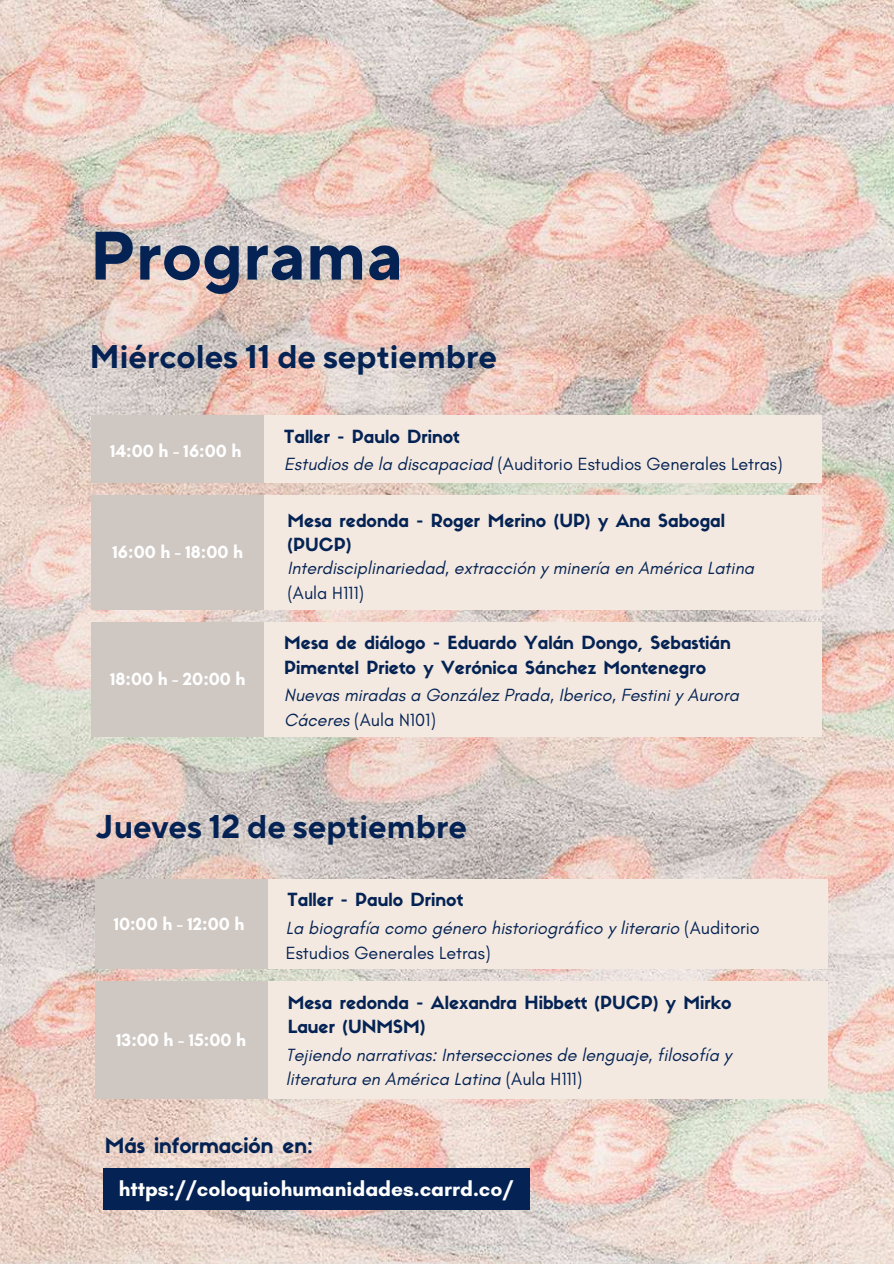
<style>
.page{position:relative;width:894px;height:1264px;background:#fff}
.page>*{position:absolute;margin:0;border:0;box-sizing:border-box;transform-origin:0 0}
.t1{font:700 68.25px "TT Norms Pro";color:#042354}
.t2{font:700 32.7px "TT Norms Pro";color:#042354}
.t3{font:700 21px "Glacial Indifference";color:#fff}
.t4{font:21px "Sifonn Basic";color:#042354}
.t5{font:italic 18px/24.8px "Glacial Indifference";color:#042354}
.t6{font:18px "Glacial Indifference";color:#042354}
.t7{font:700 18px "Glacial Indifference";color:#fff}
.t8{font:17.85px/24.5px "Sifonn Basic";color:#042354}
.s1{font-style:italic}
.s2{font-style:normal}
</style>
<div class="page">
<img style="left:0;top:0;width:893px;height:1263px">
<div style="left:260px;top:415px;width:561px;height:68px;background:#f4e9e0"></div>
<div style="left:92px;top:415px;width:172px;height:68px;background:#cec7c2"></div>
<div style="left:260px;top:495px;width:561px;height:115px;background:#f4e9e0"></div>
<div style="left:92px;top:495px;width:172px;height:115px;background:#cec7c2"></div>
<div style="left:263px;top:879px;width:564px;height:90px;background:#f4e9e0"></div>
<div style="left:95px;top:879px;width:172px;height:90px;background:#cec7c2"></div>
<div style="left:263px;top:981px;width:564px;height:118px;background:#f4e9e0"></div>
<div style="left:95px;top:981px;width:172px;height:118px;background:#cec7c2"></div>
<div style="left:103px;top:1167px;width:426px;height:42px;background:#042354"></div>
<div style="left:260px;top:622px;width:561px;height:115px;background:#f4e9e0"></div>
<div style="left:92px;top:622px;width:172px;height:115px;background:#cec7c2"></div>
<h1 class="t1" style="left:89px;top:215px;width:315px">Programa</h1>
<h2 class="t2" style="left:89px;top:337px;width:409px">Miércoles 11 de septiembre</h2>
<p class="t7" style="left:110px;top:440px;width:133px">14:00 h - 16:00 h</p>
<p class="t7" style="left:113px;top:541px;width:132px">16:00 h - 18:00 h</p>
<p class="t7" style="left:110px;top:668px;width:137px">18:00 h - 20:00 h</p>
<p class="t8" style="left:284px;top:426px;width:177px">Taller - Paulo Drinot</p>
<p class="t6" style="left:284px;top:453px;width:499px"><span class="s1">Estudios de la discapaciad</span> (Auditorio Estudios Generales Letras)</p>
<p class="t8" style="left:287px;top:510px;width:439px">Mesa redonda - Roger Merino (UP) y Ana Sabogal (PUCP)</p>
<p class="t5" style="left:287px;top:555px;width:468px">Interdisciplinariedad, extracción y minería en América Latina</p>
<p class="t6" style="left:287px;top:582px;width:78px">(Aula H111)</p>
<p class="t8" style="left:284px;top:632px;width:448px">Mesa de diálogo - Eduardo Yalán Dongo, Sebastián<br>Pimentel Prieto y Verónica Sánchez Montenegro</p>
<p class="t5" style="left:284px;top:682px;width:456px">Nuevas miradas a González Prada, Iberico, Festini y Aurora<br>Cáceres <span class="s2">(Aula N101)</span></p>
<h2 class="t2" style="left:97px;top:806px;width:372px">Jueves 12 de septiembre</h2>
<p class="t8" style="left:287px;top:889px;width:177px">Taller - Paulo Drinot</p>
<p class="t7" style="left:114px;top:912px;width:132px">10:00 h - 12:00 h</p>
<p class="t5" style="left:286px;top:915px;width:475px">La biografía como género historiográfico y literario <span class="s2">(Auditorio<br>Estudios Generales Letras)</span></p>
<p class="t8" style="left:288px;top:992px;width:445px">Mesa redonda - Alexandra Hibbett (PUCP) y Mirko<br>Lauer (UNMSM)</p>
<p class="t7" style="left:116px;top:1028px;width:131px">13:00 h - 15:00 h</p>
<p class="t5" style="left:286px;top:1041px;width:447px">Tejiendo narrativas: Intersecciones de lenguaje, filosofía y literatura en América Latina <span class="s2">(Aula H111)</span></p>
<p class="t4" style="left:105px;top:1137px;width:209px">Más información en:</p>
<p class="t3" style="left:119px;top:1176px;width:396px">https://coloquiohumanidades.carrd.co/</p>
</div>
